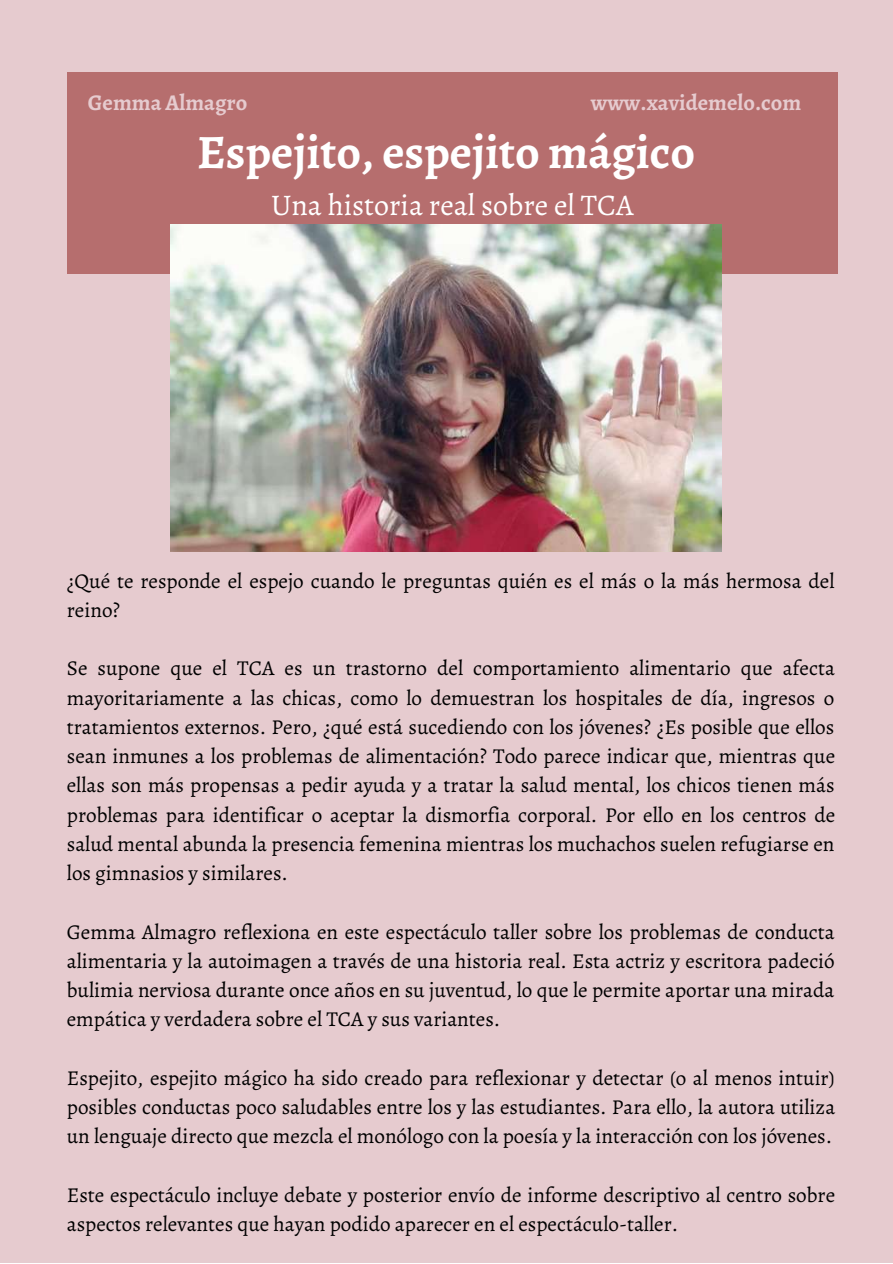
<style>
.page{position:relative;width:893px;height:1264px;background:#fff}
.page>*{position:absolute;margin:0;border:0;box-sizing:border-box;transform-origin:0 0}
.t1{font:700 48px "Alegreya";color:#fff}
.t2{font:30px "Alegreya";color:#fff}
.t3{font:700 22.5px "Alegreya";color:#e6cbcf}
.t4{font:21.15px/29.2px "Alegreya";color:#000;text-align:justify}
</style>
<div class="page">
<div style="left:0;top:0;width:892px;height:1262px;background:#e6cbcf"></div>
<div style="left:67px;top:72px;width:770px;height:202px;background:#b66e6e"></div>
<img style="left:171px;top:224px;width:550px;height:328px">
<p class="t3" style="left:88px;top:87px;width:161px">Gemma Almagro</p>
<h1 class="t1" style="left:197px;top:119px;width:499px">Espejito, espejito mágico</h1>
<h2 class="t2" style="left:271px;top:185px;width:364px">Una historia real sobre el TCA</h2>
<p class="t3" style="left:590px;top:87px;width:212px">www.xavidemelo.com</p>
<p class="t4" style="left:67px;top:566px;width:769px">¿Qué te responde el espejo cuando le preguntas quién es el más o la más hermosa del reino?</p>
<p class="t4" style="left:67px;top:653px;width:769px">Se supone que el TCA es un trastorno del comportamiento alimentario que afecta mayoritariamente a las chicas, como lo demuestran los hospitales de día, ingresos o tratamientos externos. Pero, ¿qué está sucediendo con los jóvenes? ¿Es posible que ellos sean inmunes a los problemas de alimentación? Todo parece indicar que, mientras que ellas son más propensas a pedir ayuda y a tratar la salud mental, los chicos tienen más problemas para identificar o aceptar la dismorfia corporal. Por ello en los centros de salud mental abunda la presencia femenina mientras los muchachos suelen refugiarse en los gimnasios y similares.</p>
<p class="t4" style="left:67px;top:916px;width:769px">Gemma Almagro reflexiona en este espectáculo taller sobre los problemas de conducta alimentaria y la autoimagen a través de una historia real. Esta actriz y escritora padeció bulimia nerviosa durante once años en su juventud, lo que le permite aportar una mirada empática y verdadera sobre el TCA y sus variantes.</p>
<p class="t4" style="left:67px;top:1063px;width:769px">Espejito, espejito mágico ha sido creado para reflexionar y detectar (o al menos intuir) posibles conductas poco saludables entre los y las estudiantes. Para ello, la autora utiliza un lenguaje directo que mezcla el monólogo con la poesía y la interacción con los jóvenes.</p>
<p class="t4" style="left:67px;top:1179px;width:769px">Este espectáculo incluye debate y posterior envío de informe descriptivo al centro sobre aspectos relevantes que hayan podido aparecer en el espectáculo-taller.</p>
</div>
